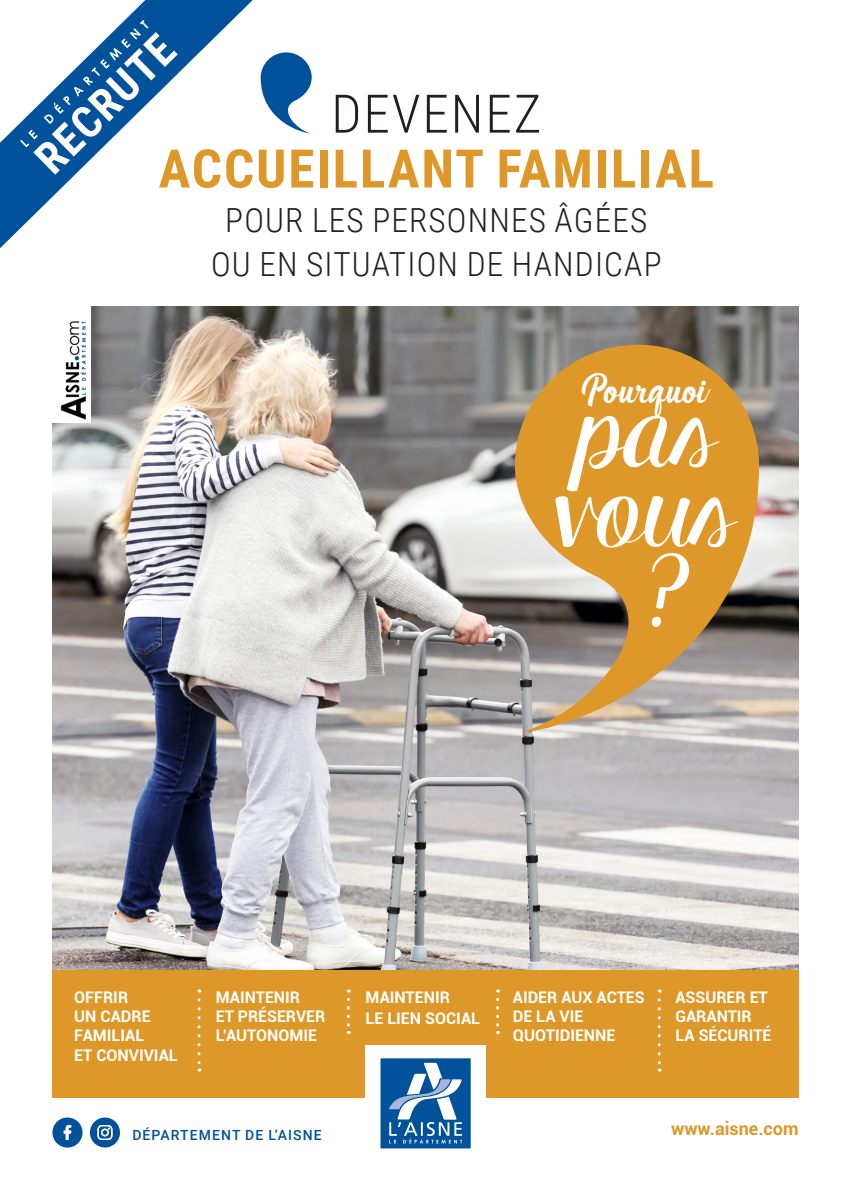
<style>
.page{position:relative;width:851px;height:1191px;background:#fff}
.page>*{position:absolute;margin:0;border:0;box-sizing:border-box;transform-origin:0 0}
.t1{font:97px "KG Manhattan Script";color:#fff}
.t2{font:700 53.2px "Roboto Condensed";letter-spacing:.035em;color:#dd9829}
.t3{font:300 53.2px "Roboto Condensed";letter-spacing:.035em;color:#231f20}
.t4{font:700 44px "Roboto Condensed";color:#fff}
.t5{font:35.6px "Handycheera";color:#fff}
.t6{font:300 33.2px "Roboto Condensed";letter-spacing:.035em;color:#231f20}
.t7{font:700 18px "Roboto";color:#dd9829}
.t8{font:700 16px/19.2px "Roboto";color:#fff}
.t9{font:500 14px "Roboto";letter-spacing:.075em;color:#01529a}
</style>
<div class="page">
<img style="left:52px;top:307px;width:746px;height:663px">
<div style="left:52px;top:307px;width:39px;height:116px;background:#fff"></div>
<img style="left:60px;top:321px;width:26px;height:99px">
<svg style="left:261px;top:52px;width:50px;height:81px"></svg>
<svg style="left:0;top:0;width:253px;height:248px"></svg>
<svg style="left:20px;top:20px;width:128px;height:127px"></svg>
<div style="left:52px;top:970px;width:746px;height:127px;background:#dd9829"></div>
<div style="left:365px;top:1045px;width:120px;height:118px;background:#fff"></div>
<svg style="left:380px;top:1058px;width:90px;height:90px"></svg>
<svg style="left:197px;top:999px;width:3px;height:72px"></svg>
<svg style="left:347px;top:999px;width:3px;height:35px"></svg>
<svg style="left:496px;top:999px;width:3px;height:35px"></svg>
<svg style="left:657px;top:999px;width:3px;height:72px"></svg>
<svg style="left:52px;top:1117px;width:30px;height:30px"></svg>
<svg style="left:90px;top:1117px;width:30px;height:31px"></svg>
<svg style="left:515px;top:345px;width:244px;height:387px;background:#c49955"></svg>
<p class="t4" style="left:21px;top:144px;width:177px;rotate:-45deg">RECRUTE</p>
<p class="t3" style="left:331px;top:76px;width:212px">DEVENEZ</p>
<p class="t2" style="left:158px;top:131px;width:557px">ACCUEILLANT FAMILIAL</p>
<p class="t6" style="left:225px;top:197px;width:423px">POUR LES PERSONNES ÂGÉES</p>
<p class="t6" style="left:211px;top:240px;width:452px">OU EN SITUATION DE HANDICAP</p>
<p class="t5" style="left:578px;top:365px;width:128px">Pourquoi</p>
<p class="t1" style="left:573px;top:366px;width:139px">pas</p>
<p class="t1" style="left:554px;top:445px;width:176px">vous</p>
<p class="t1" style="left:644px;top:525px;width:49px">?</p>
<p class="t8" style="left:74px;top:987px;width:55px">OFFRIR</p>
<p class="t8" style="left:74px;top:1006px;width:78px">UN CADRE</p>
<p class="t8" style="left:74px;top:1025px;width:72px">FAMILIAL</p>
<p class="t8" style="left:74px;top:1044px;width:105px">ET CONVIVIAL</p>
<p class="t8" style="left:216px;top:987px;width:86px">MAINTENIR</p>
<p class="t8" style="left:216px;top:1006px;width:111px">ET PRÉSERVER</p>
<p class="t8" style="left:216px;top:1025px;width:103px">L’AUTONOMIE</p>
<p class="t8" style="left:365px;top:987px;width:86px">MAINTENIR</p>
<p class="t8" style="left:365px;top:1008px;width:116px">LE LIEN SOCIAL</p>
<p class="t8" style="left:512px;top:987px;width:133px">AIDER AUX ACTES<br>DE LA VIE</p>
<p class="t8" style="left:512px;top:1025px;width:104px">QUOTIDIENNE</p>
<p class="t8" style="left:675px;top:987px;width:94px">ASSURER ET<br>GARANTIR</p>
<p class="t8" style="left:675px;top:1025px;width:97px">LA SÉCURITÉ</p>
<p class="t9" style="left:132px;top:1125px;width:191px">DÉPARTEMENT DE L’AISNE</p>
<p class="t7" style="left:671px;top:1116px;width:129px">www.aisne.com</p>
</div>
